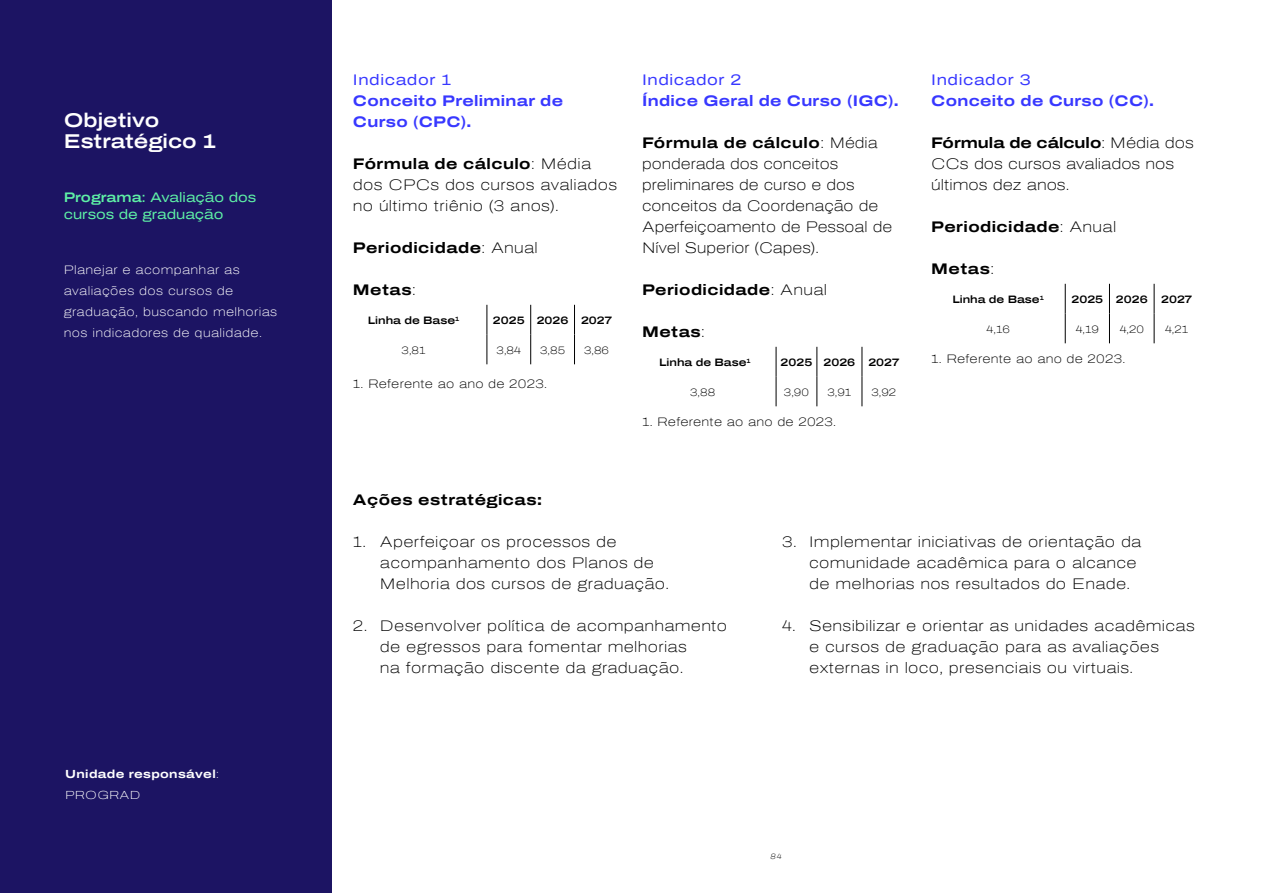
<style>
.page{position:relative;width:1263px;height:893px;background:#fff}
.page>*{position:absolute;margin:0;border:0;box-sizing:border-box;transform-origin:0 0}
.t1{font:600 19.5px/21px "Archivo Expanded";color:#fff}
.t2{font:100 15px/21px "Archivo Expanded";letter-spacing:.02em;color:#000}
.t3{font:100 15px/21px "Archivo Expanded";color:#000}
.t4{font:700 15px "Archivo Expanded";letter-spacing:.03em;color:#000}
.t5{font:700 15px/21px "Archivo Expanded";letter-spacing:.02em;color:#3838ff}
.t6{font:15px "Archivo Expanded";letter-spacing:.04em;color:#3838ff}
.t7{font:13.5px/16.5px "Archivo Expanded";color:#5ef0a6}
.t8{font:100 12px/21px "Archivo Expanded";letter-spacing:.03em;color:#fff}
.t9{font:100 12px "Archivo Expanded";letter-spacing:.02em;color:#000}
.t10{font:700 11.55px/21px "Archivo Expanded";letter-spacing:.03em;color:#fff}
.t11{font:600 10.5px "Archivo Expanded";color:#000}
.t12{font:100 10.5px "Archivo Expanded";color:#000}
.t13{font:italic 100 7.5px "Archivo Expanded";color:#000}
.s1{font-weight:600}
.s2{font-weight:100}
.s3{font-weight:700}
</style>
<div class="page">
<div style="left:0;top:0;width:331px;height:893px;background:#1c1463"></div>
<hr style="left:1262px;top:0;width:1px;height:893px;background:#1c1463">
<hr style="left:1065px;top:284px;width:1px;height:30px;background:#000">
<hr style="left:1109px;top:284px;width:1px;height:30px;background:#000">
<hr style="left:1154px;top:284px;width:1px;height:30px;background:#000">
<svg style="left:1065px;top:314px;width:1px;height:29px"></svg>
<svg style="left:1109px;top:314px;width:1px;height:29px"></svg>
<svg style="left:1154px;top:314px;width:1px;height:29px"></svg>
<hr style="left:486px;top:305px;width:1px;height:30px;background:#000">
<hr style="left:530px;top:305px;width:1px;height:30px;background:#000">
<hr style="left:574px;top:305px;width:1px;height:30px;background:#000">
<svg style="left:486px;top:335px;width:1px;height:29px"></svg>
<svg style="left:530px;top:335px;width:1px;height:29px"></svg>
<svg style="left:574px;top:335px;width:1px;height:29px"></svg>
<hr style="left:776px;top:347px;width:1px;height:30px;background:#000">
<hr style="left:816px;top:347px;width:1px;height:30px;background:#000">
<hr style="left:861px;top:347px;width:1px;height:30px;background:#000">
<svg style="left:776px;top:377px;width:1px;height:29px"></svg>
<svg style="left:816px;top:377px;width:1px;height:29px"></svg>
<svg style="left:861px;top:377px;width:1px;height:29px"></svg>
<h1 class="t1" style="left:64px;top:109px;width:154px">Objetivo<br>Estratégico 1</h1>
<p class="t7" style="left:64px;top:189px;width:194px"><span class="s1">Programa</span>: Avaliação dos cursos de graduação</p>
<p class="t8" style="left:64px;top:259px;width:215px">Planejar e acompanhar as avaliações dos cursos de graduação, buscando melhorias nos indicadores de qualidade.</p>
<p class="t10" style="left:65px;top:763px;width:155px">Unidade responsável<span class="s2">:<br>PROGRAD</span></p>
<p class="t6" style="left:353px;top:68px;width:100px">Indicador 1</p>
<p class="t5" style="left:353px;top:90px;width:212px">Conceito Preliminar de<br>Curso (CPC).</p>
<p class="t2" style="left:353px;top:153px;width:266px"><span class="s3">Fórmula de cálculo</span>: Média dos CPCs dos cursos avaliados no último triênio (3 anos).</p>
<p class="t4" style="left:353px;top:236px;width:186px">Periodicidade<span class="s2">: Anual</span></p>
<p class="t4" style="left:353px;top:278px;width:64px">Metas<span class="s2">:</span></p>
<p class="t11" style="left:368px;top:313px;width:93px">Linha de Base<sup>1</sup></p>
<p class="t11" style="left:493px;top:313px;width:121px">2025 2026 2027</p>
<p class="t12" style="left:402px;top:343px;width:25px">3,81</p>
<p class="t12" style="left:497px;top:343px;width:26px">3,84</p>
<p class="t12" style="left:540px;top:343px;width:26px">3,85</p>
<p class="t12" style="left:584px;top:343px;width:27px">3,86</p>
<p class="t9" style="left:353px;top:375px;width:196px">1. Referente ao ano de 2023.</p>
<p class="t6" style="left:642px;top:68px;width:101px">Indicador 2</p>
<p class="t5" style="left:642px;top:90px;width:258px">Índice Geral de Curso (IGC).</p>
<p class="t3" style="left:642px;top:132px;width:252px"><span class="s3">Fórmula de cálculo</span>: Média ponderada dos conceitos preliminares de curso e dos conceitos da Coordenação de<br>Aperfeiçoamento de Pessoal de<br>Nível Superior (Capes).</p>
<p class="t4" style="left:642px;top:278px;width:186px">Periodicidade<span class="s2">: Anual</span></p>
<p class="t4" style="left:642px;top:320px;width:64px">Metas<span class="s2">:</span></p>
<p class="t11" style="left:659px;top:355px;width:93px">Linha de Base<sup>1</sup></p>
<p class="t11" style="left:781px;top:355px;width:120px">2025 2026 2027</p>
<p class="t12" style="left:690px;top:385px;width:27px">3,88</p>
<p class="t12" style="left:784px;top:385px;width:27px">3,90</p>
<p class="t12" style="left:827px;top:385px;width:25px">3,91</p>
<p class="t12" style="left:871px;top:385px;width:26px">3,92</p>
<p class="t9" style="left:642px;top:413px;width:196px">1. Referente ao ano de 2023.</p>
<p class="t6" style="left:931px;top:68px;width:101px">Indicador 3</p>
<p class="t5" style="left:931px;top:90px;width:224px">Conceito de Curso (CC).</p>
<p class="t3" style="left:931px;top:132px;width:264px"><span class="s3">Fórmula de cálculo</span>: Média dos<br>CCs dos cursos avaliados nos últimos dez anos.</p>
<p class="t4" style="left:931px;top:215px;width:186px">Periodicidade<span class="s2">: Anual</span></p>
<p class="t4" style="left:931px;top:257px;width:64px">Metas<span class="s2">:</span></p>
<p class="t11" style="left:952px;top:292px;width:93px">Linha de Base<sup>1</sup></p>
<p class="t11" style="left:1071px;top:292px;width:78px">2025 2026</p>
<p class="t11" style="left:1161px;top:292px;width:33px">2027</p>
<p class="t12" style="left:987px;top:322px;width:25px">4,16</p>
<p class="t12" style="left:1076px;top:322px;width:25px">4,19</p>
<p class="t12" style="left:1120px;top:322px;width:26px">4,20</p>
<p class="t12" style="left:1165px;top:322px;width:25px">4,21</p>
<p class="t9" style="left:931px;top:350px;width:196px">1. Referente ao ano de 2023.</p>
<p class="t4" style="left:353px;top:488px;width:190px">Ações estratégicas:</p>
<p class="t2" style="left:380px;top:531px;width:291px;text-indent:-27px">1. Aperfeiçoar os processos de acompanhamento dos Planos de<br>Melhoria dos cursos de graduação.</p>
<p class="t2" style="left:380px;top:615px;width:349px;text-indent:-27px">2. Desenvolver política de acompanhamento de egressos para fomentar melhorias<br>na formação discente da graduação.</p>
<p class="t2" style="left:809px;top:531px;width:334px;text-indent:-27px">3. Implementar iniciativas de orientação da comunidade acadêmica para o alcance de melhorias nos resultados do Enade.</p>
<p class="t2" style="left:809px;top:615px;width:387px;text-indent:-27px">4. Sensibilizar e orientar as unidades acadêmicas e cursos de graduação para as avaliações externas in loco, presenciais ou virtuais.</p>
<p class="t13" style="left:770px;top:851px;width:13px">84</p>
</div>
